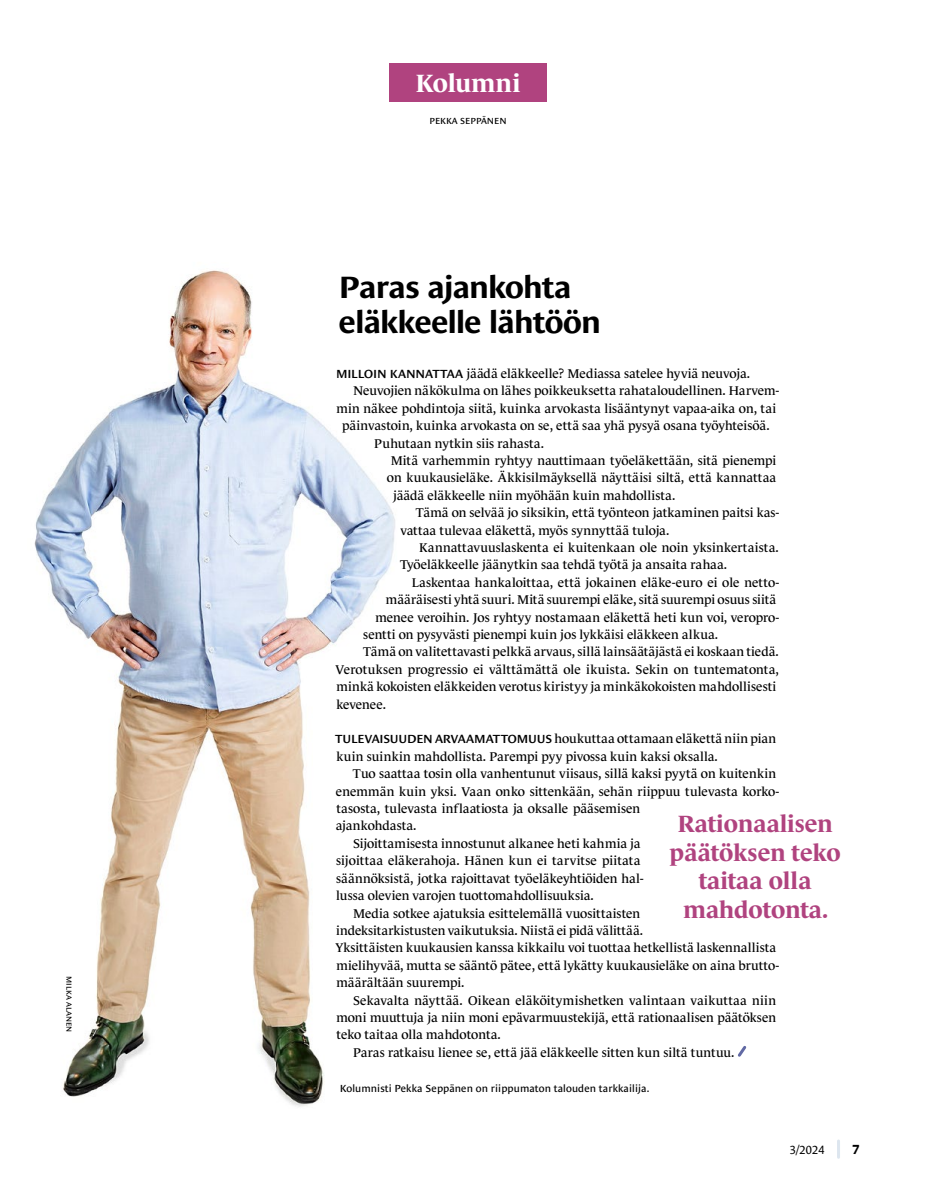
<style>
.page{position:relative;width:936px;height:1191px;background:#fff}
.page>*{position:absolute;margin:0;border:0;box-sizing:border-box;transform-origin:0 0}
._01_otsikko_kolumni{font:700 31.5px/34.5px "Le Monde Sans Pro";letter-spacing:-.02em;color:#000}
.t1{font:700 25.5px "Le Monde Journal Pro";letter-spacing:.005em;color:#fff}
.t2{font:700 24px/28.5px "Le Monde Journal Pro";color:#b0437f;text-align:center}
.t3{font:700 13.5px "Le Monde Sans Pro";color:#000}
._04_Teksti_sisennys{font:12.9px/17.4px "Le Monde Journal Pro";letter-spacing:.005em;color:#000}
._04_Teksti{font:12.9px/17.4px "Le Monde Journal Pro";color:#000}
.t4{font:12px "Le Monde Sans Pro";color:#000}
._03_Tekijä_alussa{font:10.5px "Le Monde Sans Pro";letter-spacing:.01em;color:#000}
._03_Tekijä{font:9px "Le Monde Sans Pro";color:#000}
.t5{font:7.5px "Le Monde Sans Pro";letter-spacing:.01em;color:#000}
.s1{font-family:"Le Monde Sans Pro";font-weight:600;font-size:12px}
</style>
<div class="page">
<img style="left:34px;top:270px;width:361px;height:837px">
<svg style="left:738px;top:1046px;width:9px;height:11px"></svg>
<div style="left:389px;top:64px;width:157px;height:38px;background:#b0437f"></div>
<hr style="left:837px;top:1141px;width:3px;height:16px;background:#dde6ef">
<p class="t5" style="left:75px;top:976px;width:58px;rotate:90deg">MILKA ALANEN</p>
<h2 class="t1" style="left:415px;top:63px;width:106px">Kolumni</h2>
<p class="_03_Tekijä" style="left:429px;top:114px;width:79px">PEKKA SEPPÄNEN</p>
<p class="_01_otsikko_kolumni" style="left:339px;top:267px;width:263px">Paras ajankohta eläkkeelle lähtöön</p>
<p class="_04_Teksti" style="left:336px;top:363px;width:415px"><span class="s1">MILLOIN KANNATTAA</span> jäädä eläkkeelle? Mediassa satelee hyviä neuvoja.</p>
<p class="_04_Teksti_sisennys" style="left:353px;top:381px;width:427px">Neuvojien näkökulma on lähes poikkeuksetta rahataloudellinen. Harvem-</p>
<p class="_04_Teksti_sisennys" style="left:336px;top:398px;width:441px">min näkee pohdintoja siitä, kuinka arvokasta lisääntynyt vapaa-aika on, tai</p>
<p class="_04_Teksti_sisennys" style="left:342px;top:415px;width:429px">päinvastoin, kuinka arvokasta on se, että saa yhä pysyä osana työyhteisöä.</p>
<p class="_04_Teksti_sisennys" style="left:374px;top:433px;width:171px">Puhutaan nytkin siis rahasta.</p>
<p class="_04_Teksti_sisennys" style="left:390px;top:450px;width:387px">Mitä varhemmin ryhtyy nauttimaan työeläkettään, sitä pienempi</p>
<p class="_04_Teksti_sisennys" style="left:387px;top:468px;width:390px">on kuukausieläke. Äkkisilmäyksellä näyttäisi siltä, että kannattaa</p>
<p class="_04_Teksti_sisennys" style="left:393px;top:485px;width:284px">jäädä eläkkeelle niin myöhään kuin mahdollista.</p>
<p class="_04_Teksti_sisennys" style="left:400px;top:502px;width:380px;text-indent:15px">Tämä on selvää jo siksikin, että työnteon jatkaminen paitsi kas&shy;vattaa tulevaa eläkettä, myös synnyttää tuloja.</p>
<p class="_04_Teksti_sisennys" style="left:400px;top:537px;width:380px;text-indent:19px">Kannattavuuslaskenta ei kuitenkaan ole noin yksinkertaista.<br>Työeläkkeelle jäänytkin saa tehdä työtä ja ansaita rahaa.</p>
<p class="_04_Teksti_sisennys" style="left:411px;top:572px;width:369px">Laskentaa hankaloittaa, että jokainen eläke-euro ei ole netto-</p>
<p class="_04_Teksti_sisennys" style="left:386px;top:589px;width:392px">määräisesti yhtä suuri. Mitä suurempi eläke, sitä suurempi osuus siitä</p>
<p class="_04_Teksti_sisennys" style="left:375px;top:607px;width:405px">menee veroihin. Jos ryhtyy nostamaan eläkettä heti kun voi, veropro-</p>
<p class="_04_Teksti_sisennys" style="left:363px;top:624px;width:356px">sentti on pysyvästi pienempi kuin jos lykkäisi eläkkeen alkua.</p>
<p class="_04_Teksti_sisennys" style="left:335px;top:642px;width:445px;text-indent:28px">Tämä on valitettavasti pelkkä arvaus, sillä lainsäätäjästä ei koskaan tiedä.<br>Verotuksen progressio ei välttämättä ole ikuista. Sekin on tuntematonta, minkä kokoisten eläkkeiden verotus kiristyy ja minkäkokoisten mahdollisesti kevenee.</p>
<p class="_04_Teksti" style="left:335px;top:729px;width:442px"><span class="s1">TULEVAISUUDEN ARVAAMATTOMUUS</span> houkuttaa ottamaan eläkettä niin pian kuin suinkin mahdollista. Parempi pyy pivossa kuin kaksi oksalla.</p>
<p class="_04_Teksti_sisennys" style="left:336px;top:763px;width:445px;text-indent:17px">Tuo saattaa tosin olla vanhentunut viisaus, sillä kaksi pyytä on kuitenkin enemmän kuin yksi. Vaan onko sittenkään, sehän riippuu tulevasta korko&shy;tasosta, tulevasta inflaatiosta ja oksalle pääsemisen<br>ajankohdasta.</p>
<p class="_04_Teksti_sisennys" style="left:336px;top:833px;width:309px;text-indent:17px">Sijoittamisesta innostunut alkanee heti kahmia ja sijoittaa eläkerahoja. Hänen kun ei tarvitse piitata säännöksistä, jotka rajoittavat työeläkeyhtiöiden hal&shy;lussa olevien varojen tuottomahdollisuuksia.</p>
<p class="_04_Teksti_sisennys" style="left:335px;top:903px;width:445px;text-indent:18px">Media sotkee ajatuksia esittelemällä vuosittaisten<br>indeksitarkistusten vaikutuksia. Niistä ei pidä välittää.<br>Yksittäisten kuukausien kanssa kikkailu voi tuottaa hetkellistä laskennallista mielihyvää, mutta se sääntö pätee, että lykätty kuukausieläke on aina brutto&shy;määrältään suurempi.</p>
<p class="_04_Teksti_sisennys" style="left:336px;top:990px;width:441px;text-align:justify;text-indent:17px">Sekavalta näyttää. Oikean eläköitymishetken valintaan vaikuttaa niin moni muuttuja ja niin moni epävarmuustekijä, että rationaalisen päätöksen teko taitaa olla mahdotonta.</p>
<p class="_04_Teksti_sisennys" style="left:353px;top:1042px;width:383px">Paras ratkaisu lienee se, että jää eläkkeelle sitten kun siltä tuntuu.</p>
<h3 class="t2" style="left:669px;top:807px;width:173px">Rationaalisen päätöksen teko taitaa olla mahdotonta.</h3>
<p class="_03_Tekijä_alussa" style="left:340px;top:1079px;width:311px">Kolumnisti Pekka Seppänen on riippumaton talouden tarkkailija.</p>
<p class="t4" style="left:789px;top:1140px;width:36px">3/2024</p>
<p class="t3" style="left:852px;top:1139px;width:8px">7</p>
</div>
